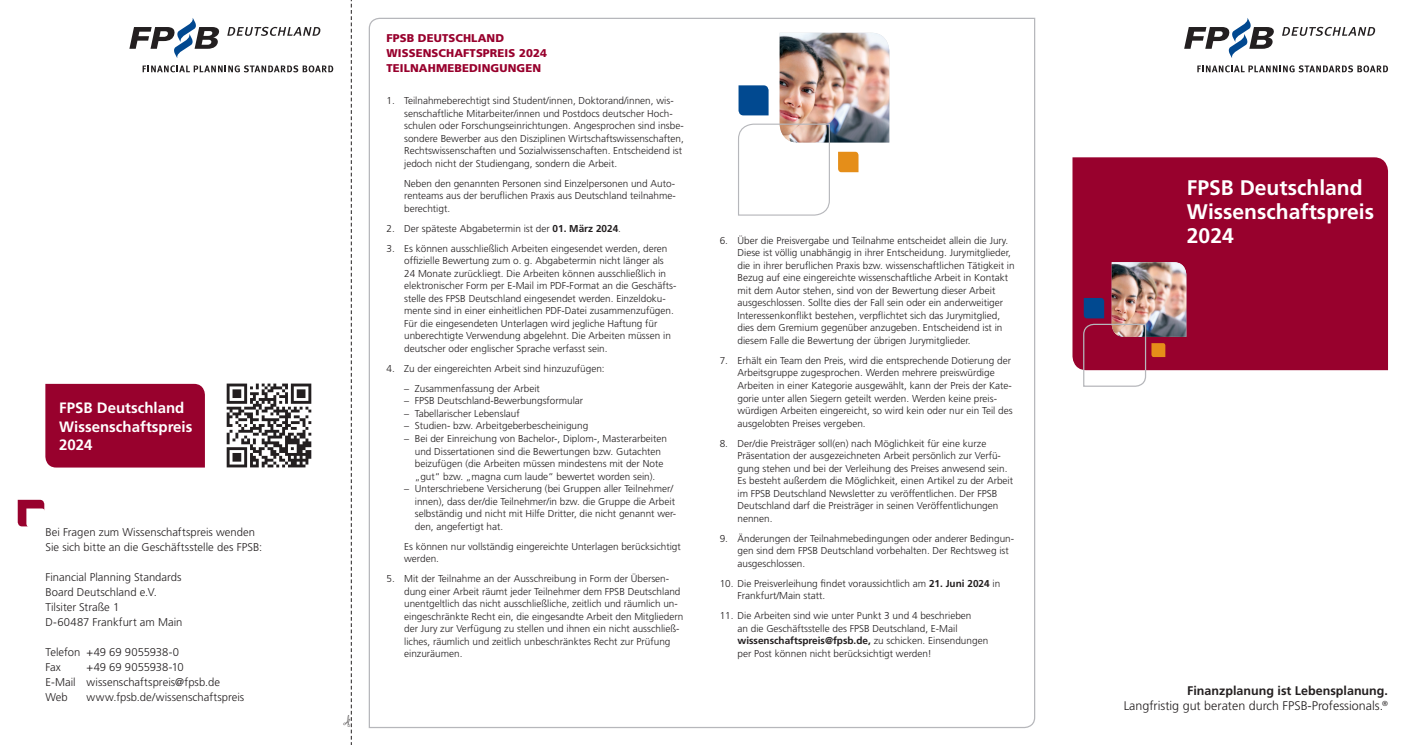
<style>
.page{position:relative;width:1404px;height:745px;background:#fff}
.page>*{position:absolute;margin:0;border:0;box-sizing:border-box;transform-origin:0 0}
.t1{font:700 21.12px/23.9px "F Frutiger";color:#fff}
.t2{font:700 15px/18.8px "F Frutiger";color:#fff}
.t3{font:300 12.5px "Frutiger";color:#231f20}
.t4{font:700 12.5px "Frutiger CE";color:#231f20}
.t5{font:300 11.25px/15px "F Frutiger";color:#231f20}
.t6{font:900 11.25px/15px "F Frutiger";letter-spacing:.01em;color:#98012d}
.t7{font:300 10px/12.5px "F Frutiger";color:#231f20}
.s1{font-weight:700}
</style>
<div class="page">
<svg style="left:368px;top:17px;width:667px;height:711px"></svg>
<div style="left:1072px;top:157px;width:315px;height:213px;background:#98012d"></div>
<img style="left:1082px;top:262px;width:104px;height:125px">
<svg style="left:1197px;top:65px;width:190px;height:7px"></svg>
<svg style="left:1184px;top:18px;width:90px;height:40px"></svg>
<svg style="left:1282px;top:27px;width:92px;height:9px"></svg>
<svg style="left:143px;top:65px;width:190px;height:7px"></svg>
<svg style="left:129px;top:18px;width:90px;height:40px"></svg>
<svg style="left:227px;top:27px;width:93px;height:9px"></svg>
<svg style="left:18px;top:499px;width:27px;height:28px"></svg>
<img style="left:737px;top:33px;width:152px;height:183px">
<img style="left:226px;top:383px;width:86px;height:85px">
<div style="left:45px;top:383px;width:160px;height:84px;background:#98012d"></div>
<svg style="left:350px;top:0;width:2px;height:744px"></svg>
<h2 class="t2" style="left:59px;top:398px;width:135px">FPSB Deutschland<br>Wissenschaftspreis<br>2024</h2>
<p class="t5" style="left:45px;top:524px;width:218px">Bei Fragen zum Wissenschaftspreis wenden<br>Sie sich bitte an die Geschäftsstelle des FPSB:</p>
<p class="t5" style="left:45px;top:569px;width:139px">Financial Planning Standards<br>Board Deutschland e.V.<br>Tilsiter Straße 1<br>D-60487 Frankfurt am Main</p>
<p class="t5" style="left:45px;top:644px;width:135px">Telefon +49 69 9055938-0<br>Fax</p>
<p class="t5" style="left:45px;top:659px;width:176px;text-indent:41px">+49 69 9055938-10<br>E-Mail wissenschaftspreis@fpsb.de<br>Web</p>
<p class="t5" style="left:87px;top:689px;width:159px">www.fpsb.de/wissenschaftspreis</p>
<p class="t6" style="left:386px;top:30px;width:162px">FPSB DEUTSCHLAND<br>WISSENSCHAFTSPREIS 2024<br>TEILNAHMEBEDINGUNGEN</p>
<p class="t7" style="left:404px;top:94px;width:281px;text-indent:-18px">1. Teilnahmeberechtigt sind Student/innen, Doktorand/innen, wis&shy;senschaftliche Mitarbeiter/innen und Postdocs deutscher Hoch&shy;schulen oder Forschungseinrichtungen. Angesprochen sind insbe&shy;sondere Bewerber aus den Disziplinen Wirtschaftswissenschaften, Rechtswissenschaften und Sozialwissenschaften. Entscheidend ist jedoch nicht der Studiengang, sondern die Arbeit.</p>
<p class="t7" style="left:404px;top:177px;width:273px;text-align:justify">Neben den genannten Personen sind Einzelpersonen und Auto&shy;renteams aus der beruflichen Praxis aus Deutschland teilnahme&shy;berechtigt.</p>
<p class="t7" style="left:386px;top:222px;width:236px">2. Der späteste Abgabetermin ist der <span class="s1">01. März 2024</span>.</p>
<p class="t7" style="left:404px;top:242px;width:274px;text-indent:-18px">3. Es können ausschließlich Arbeiten eingesendet werden, deren offizielle Bewertung zum o. g. Abgabetermin nicht länger als 24 Monate zurückliegt. Die Arbeiten können ausschließlich in elektronischer Form per E-Mail im PDF-Format an die Geschäfts&shy;stelle des FPSB Deutschland eingesendet werden. Einzeldoku&shy;mente sind in einer einheitlichen PDF-Datei zusammenzufügen.<br>Für die eingesendeten Unterlagen wird jegliche Haftung für unberechtigte Verwendung abgelehnt. Die Arbeiten müssen in deutscher oder englischer Sprache verfasst sein.</p>
<p class="t7" style="left:386px;top:362px;width:220px">4. Zu der eingereichten Arbeit sind hinzuzufügen:</p>
<p class="t7" style="left:404px;top:382px;width:137px">– Zusammenfassung der Arbeit</p>
<p class="t7" style="left:404px;top:394px;width:180px">– FPSB Deutschland-Bewerbungsformular</p>
<p class="t7" style="left:404px;top:407px;width:117px">– Tabellarischer Lebenslauf</p>
<p class="t7" style="left:404px;top:419px;width:186px">– Studien- bzw. Arbeitgeberbescheinigung</p>
<p class="t7" style="left:415px;top:432px;width:254px;text-indent:-11px">– Bei der Einreichung von Bachelor-, Diplom-, Masterarbeiten und Dissertationen sind die Bewertungen bzw. Gutachten beizufügen (die Arbeiten müssen mindestens mit der Note „gut“ bzw. „magna cum laude“ bewertet worden sein).</p>
<p class="t7" style="left:415px;top:482px;width:263px;text-indent:-11px">– Unterschriebene Versicherung (bei Gruppen aller Teilnehmer/ innen), dass der/die Teilnehmer/in bzw. die Gruppe die Arbeit selbständig und nicht mit Hilfe Dritter, die nicht genannt wer&shy;den, angefertigt hat.</p>
<p class="t7" style="left:404px;top:539px;width:278px">Es können nur vollständig eingereichte Unterlagen berücksichtigt werden.</p>
<p class="t7" style="left:404px;top:572px;width:281px;text-indent:-18px">5. Mit der Teilnahme an der Ausschreibung in Form der Übersen&shy;dung einer Arbeit räumt jeder Teilnehmer dem FPSB Deutschland unentgeltlich das nicht ausschließliche, zeitlich und räumlich un&shy;eingeschränkte Recht ein, die eingesandte Arbeit den Mitgliedern der Jury zur Verfügung zu stellen und ihnen ein nicht ausschließ&shy;liches, räumlich und zeitlich unbeschränktes Recht zur Prüfung einzuräumen.</p>
<p class="t7" style="left:737px;top:234px;width:279px;text-indent:-18px">6. Über die Preisvergabe und Teilnahme entscheidet allein die Jury.<br>Diese ist völlig unabhängig in ihrer Entscheidung. Jurymitglieder, die in ihrer beruflichen Praxis bzw. wissenschaftlichen Tätigkeit in Bezug auf eine eingereichte wissenschaftliche Arbeit in Kontakt mit dem Autor stehen, sind von der Bewertung dieser Arbeit ausgeschlossen. Sollte dies der Fall sein oder ein anderweitiger Interessenkonflikt bestehen, verpflichtet sich das Jurymitglied, dies dem Gremium gegenüber anzugeben. Entscheidend ist in diesem Falle die Bewertung der übrigen Jurymitglieder.</p>
<p class="t7" style="left:737px;top:354px;width:277px;text-indent:-18px">7. Erhält ein Team den Preis, wird die entsprechende Dotierung der Arbeitsgruppe zugesprochen. Werden mehrere preiswürdige Arbeiten in einer Kategorie ausgewählt, kann der Preis der Kate&shy;gorie unter allen Siegern geteilt werden. Werden keine preis&shy;würdigen Arbeiten eingereicht, so wird kein oder nur ein Teil des ausgelobten Preises vergeben.</p>
<p class="t7" style="left:737px;top:436px;width:277px;text-indent:-18px">8. Der/die Preisträger soll(en) nach Möglichkeit für eine kurze Präsentation der ausgezeichneten Arbeit persönlich zur Verfü&shy;gung stehen und bei der Verleihung des Preises anwesend sein.<br>Es besteht außerdem die Möglichkeit, einen Artikel zu der Arbeit im FPSB Deutschland Newsletter zu veröffentlichen. Der FPSB Deutschland darf die Preisträger in seinen Veröffentlichungen nennen.</p>
<p class="t7" style="left:737px;top:531px;width:278px;text-indent:-18px">9. Änderungen der Teilnahmebedingungen oder anderer Bedingun&shy;gen sind dem FPSB Deutschland vorbehalten. Der Rechtsweg ist ausgeschlossen.</p>
<p class="t7" style="left:737px;top:576px;width:264px;text-indent:-18px">10. Die Preisverleihung findet voraussichtlich am <span class="s1">21. Juni 2024</span> in<br>Frankfurt/Main statt.</p>
<p class="t7" style="left:737px;top:609px;width:252px;text-indent:-18px">11. Die Arbeiten sind wie unter Punkt 3 und 4 beschrieben<br>an die Geschäftsstelle des FPSB Deutschland, E-Mail <span class="s1">wissenschaftspreis@fpsb.de,</span> zu schicken. Einsendungen per Post können nicht berücksichtigt werden!</p>
<h1 class="t1" style="left:1186px;top:175px;width:189px">FPSB Deutschland<br>Wissenschaftspreis<br>2024</h1>
<p class="t4" style="left:1186px;top:683px;width:202px">Finanzplanung ist Lebensplanung.</p>
<p class="t3" style="left:1123px;top:698px;width:266px">Langfristig gut beraten durch FPSB-Professionals.<sup>®</sup></p>
</div>
